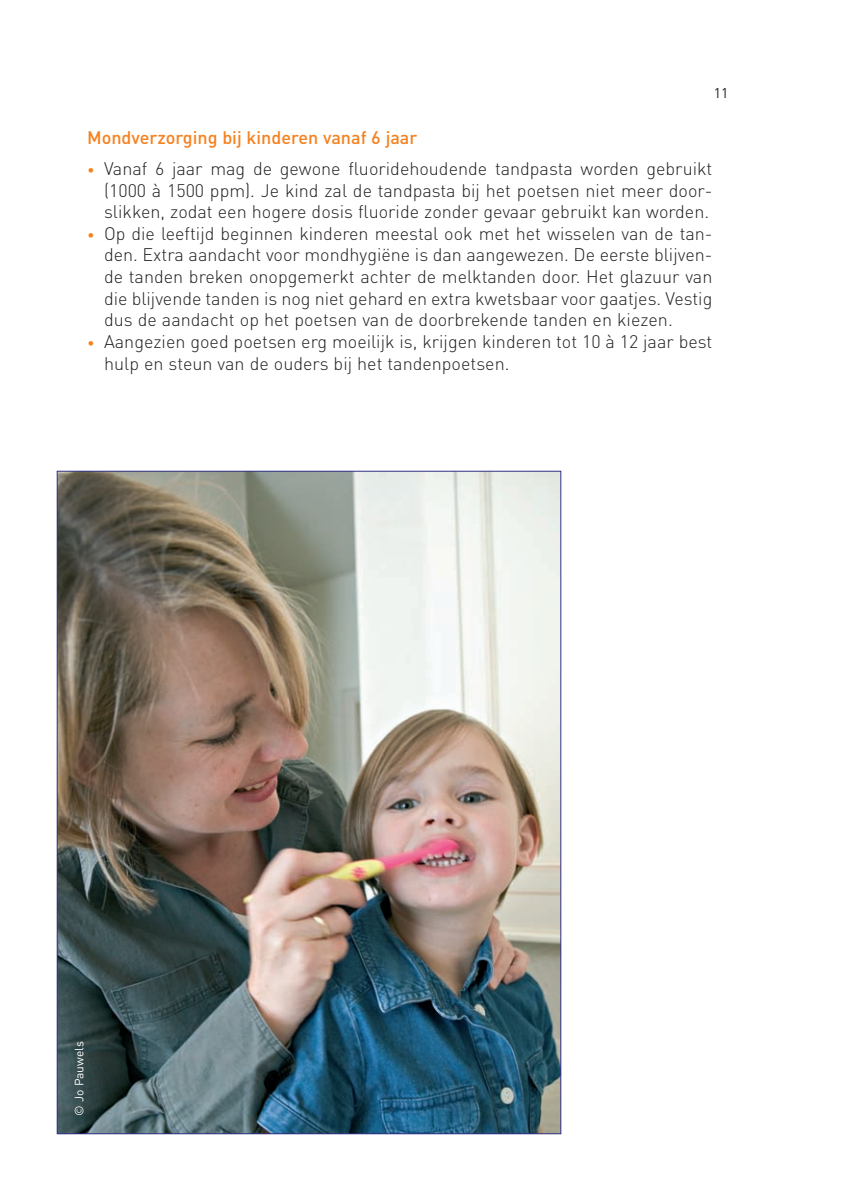
<style>
.page{position:relative;width:842px;height:1191px;background:#fff}
.page>*{position:absolute;margin:0;border:0;box-sizing:border-box;transform-origin:0 0}
.t1{font:300 18px/21.6px "DIN";color:#231f20;text-align:justify}
.t2{font:500 18px "DIN";color:#f58220}
.t3{font:14px "DIN";color:#231f20}
.t4{font:12px "DIN";color:#fff}
.s1{font-size:14px;color:#f58220}
</style>
<div class="page">
<img style="left:59px;top:473px;width:500px;height:659px">
<p class="t3" style="left:714px;top:85px;width:16px">11</p>
<p class="t2" style="left:87px;top:127px;width:332px">Mondverzorging bij kinderen vanaf 6 jaar</p>
<p class="t1" style="left:104px;top:158px;width:610px;text-indent:-17px"><span class="s1">•</span> Vanaf 6 jaar mag de gewone fluoridehoudende tandpasta worden gebruikt (1000 à 1500 ppm). Je kind zal de tandpasta bij het poetsen niet meer door&shy;slikken, zodat een hogere dosis fluoride zonder gevaar gebruikt kan worden.</p>
<p class="t1" style="left:104px;top:223px;width:610px;text-indent:-17px"><span class="s1">•</span> Op die leeftijd beginnen kinderen meestal ook met het wisselen van de tan&shy;den. Extra aandacht voor mondhygiëne is dan aangewezen. De eerste blijven&shy;de tanden breken onopgemerkt achter de melktanden door. Het glazuur van die blijvende tanden is nog niet gehard en extra kwetsbaar voor gaatjes. Vestig dus de aandacht op het poetsen van de doorbrekende tanden en kiezen.</p>
<p class="t1" style="left:104px;top:331px;width:610px;text-indent:-17px"><span class="s1">•</span> Aangezien goed poetsen erg moeilijk is, krijgen kinderen tot 10 à 12 jaar best hulp en steun van de ouders bij het tandenpoetsen.</p>
<p class="t4" style="left:72px;top:1115px;width:76px;rotate:-90deg">© Jo Pauwels</p>
</div>
